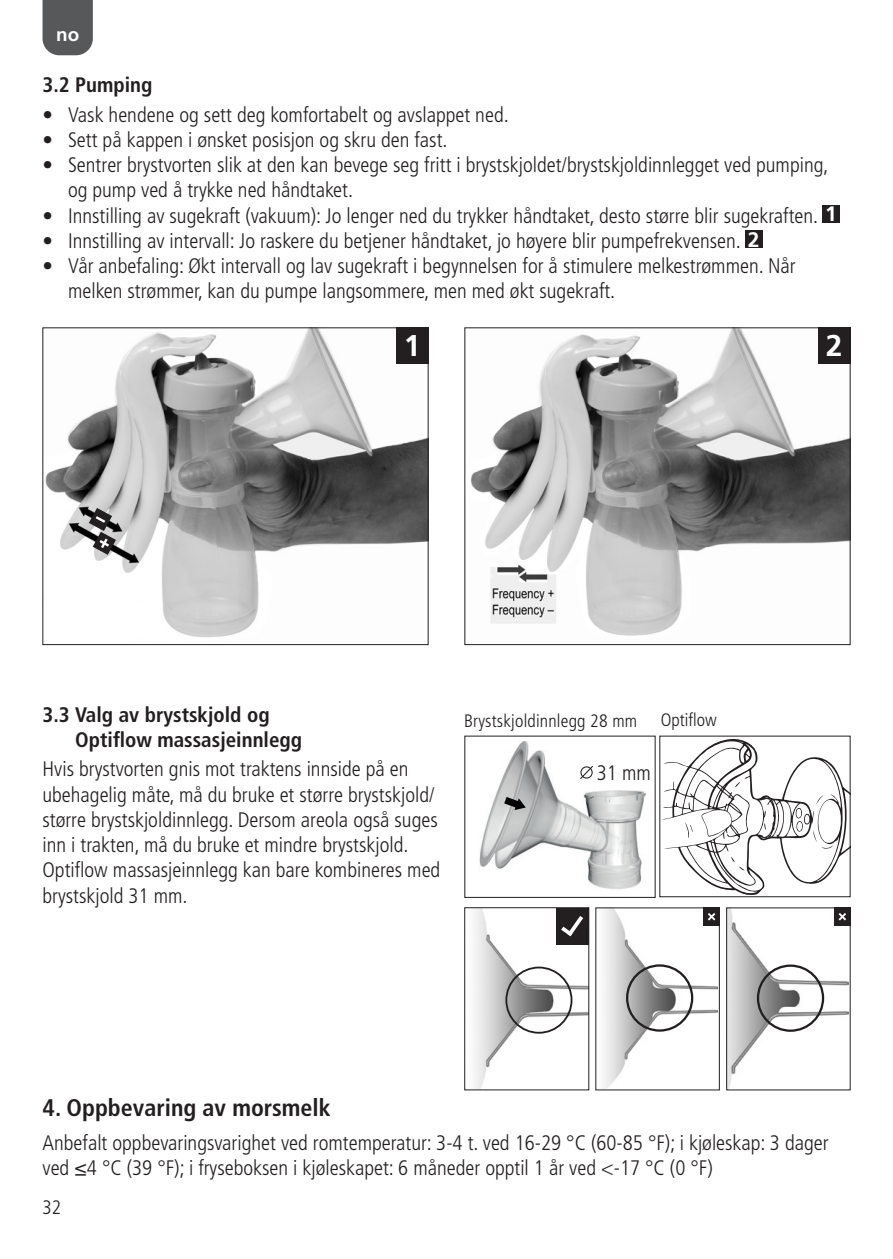
<style>
.page{position:relative;width:893px;height:1259px;background:#fff}
.page>*{position:absolute;margin:0;border:0;box-sizing:border-box;transform-origin:0 0}
.t1{font:700 30px "Frutiger LT Std";color:#fff}
.t2{font:700 condensed 24px "Frutiger LT Std";color:#231f20}
.t3{font:300 condensed 21px/25.2px "Frutiger LT Std";color:#231f20}
.t4{font:700 condensed 21px/25.2px "Frutiger LT Std";color:#231f20}
.t5{font:300 condensed 19.5px "Frutiger LT Std";color:#231f20}
.t6{font:700 18.9px "Frutiger LT Std";color:#fff}
.t7{font:300 condensed 18px "Frutiger LT Std";letter-spacing:.01em;color:#231f20}
.s1{font-weight:700;font-stretch:normal;color:#fff}
</style>
<div class="page">
<div style="left:43px;top:0;width:50px;height:55px;background:#57585a"></div>
<div style="left:822px;top:206px;width:17px;height:17px;background:#231f20"></div>
<div style="left:745px;top:231px;width:17px;height:17px;background:#231f20"></div>
<img style="left:475px;top:909px;width:112px;height:179px">
<div style="left:464px;top:907px;width:125px;height:183px;border:1px solid #231f20"></div>
<div style="left:505px;top:966px;width:67px;height:67px;border:2px solid #231f20;border-radius:50%"></div>
<div style="left:556px;top:908px;width:32px;height:36px;background:#231f20"></div>
<svg style="left:561px;top:916px;width:22px;height:20px"></svg>
<img style="left:604px;top:909px;width:113px;height:179px">
<div style="left:626px;top:964px;width:67px;height:67px;border:2px solid #231f20;border-radius:50%"></div>
<div style="left:703px;top:907px;width:17px;height:19px;background:#231f20"></div>
<svg style="left:708px;top:913px;width:7px;height:7px"></svg>
<img style="left:728px;top:909px;width:120px;height:179px">
<div style="left:726px;top:907px;width:124px;height:183px;border:1px solid #231f20"></div>
<div style="left:757px;top:964px;width:67px;height:68px;border:2px solid #231f20;border-radius:50%"></div>
<div style="left:834px;top:907px;width:16px;height:19px;background:#231f20"></div>
<svg style="left:839px;top:913px;width:7px;height:7px"></svg>
<img style="left:479px;top:740px;width:167px;height:150px">
<svg style="left:662px;top:738px;width:186px;height:157px"></svg>
<svg style="left:504px;top:797px;width:22px;height:13px"></svg>
<svg style="left:579px;top:764px;width:15px;height:16px"></svg>
<img style="left:471px;top:329px;width:377px;height:307px">
<div style="left:464px;top:327px;width:386px;height:318px;border:1px solid #231f20"></div>
<div style="left:818px;top:327px;width:32px;height:37px;background:#231f20"></div>
<img style="left:45px;top:329px;width:381px;height:309px">
<div style="left:43px;top:327px;width:385px;height:318px;border:1px solid #231f20"></div>
<div style="left:396px;top:327px;width:32px;height:37px;background:#231f20"></div>
<svg style="left:89px;top:508px;width:27px;height:47px"></svg>
<p class="t6" style="left:56px;top:24px;width:25px">no</p>
<p class="t4" style="left:43px;top:72px;width:111px">3.2 Pumping</p>
<p class="t3" style="left:43px;top:102px;width:468px">• Vask hendene og sett deg komfortabelt og avslappet ned.</p>
<p class="t3" style="left:43px;top:127px;width:407px">• Sett på kappen i ønsket posisjon og skru den fast.</p>
<p class="t3" style="left:68px;top:153px;width:762px;text-indent:-26px">• Sentrer brystvorten slik at den kan bevege seg fritt i brystskjoldet/brystskjoldinnlegget ved pumping, og pump ved å trykke ned håndtaket.</p>
<p class="t3" style="left:43px;top:203px;width:796px">• Innstilling av sugekraft (vakuum): Jo lenger ned du trykker håndtaket, desto større blir sugekraften. <span class="s1">1</span></p>
<p class="t3" style="left:43px;top:228px;width:718px">• Innstilling av intervall: Jo raskere du betjener håndtaket, jo høyere blir pumpefrekvensen. <span class="s1">2</span></p>
<p class="t3" style="left:68px;top:253px;width:729px;text-indent:-26px">• Vår anbefaling: Økt intervall og lav sugekraft i begynnelsen for å stimulere melkestrømmen. Når melken strømmer, kan du pumpe langsommere, men med økt sugekraft.</p>
<h1 class="t1" style="left:404px;top:328px;width:18px">1</h1>
<h1 class="t1" style="left:826px;top:328px;width:18px">2</h1>
<p class="t4" style="left:75px;top:702px;width:228px;text-indent:-33px">3.3 Valg av brystskjold og<br>Optiflow massasjeinnlegg</p>
<p class="t3" style="left:43px;top:757px;width:399px">Hvis brystvorten gnis mot traktens innside på en ubehagelig måte, må du bruke et større brystskjold/ større brystskjoldinnlegg. Dersom areola også suges inn i trakten, må du bruke et mindre brystskjold.<br>Optiflow massasjeinnlegg kan bare kombineres med brystskjold 31 mm.</p>
<p class="t7" style="left:464px;top:710px;width:175px">Brystskjoldinnlegg 28 mm</p>
<p class="t7" style="left:661px;top:710px;width:58px">Optiflow</p>
<p class="t3" style="left:597px;top:760px;width:56px">31 mm</p>
<p class="t2" style="left:43px;top:1093px;width:290px">4. Oppbevaring av morsmelk</p>
<p class="t3" style="left:43px;top:1130px;width:788px">Anbefalt oppbevaringsvarighet ved romtemperatur: 3-4 t. ved 16-29 °C (60-85 °F); i kjøleskap: 3 dager ved ≤4 °C (39 °F); i fryseboksen i kjøleskapet: 6 måneder opptil 1 år ved &lt;-17 °C (0 °F)</p>
<p class="t5" style="left:43px;top:1196px;width:20px">32</p>
</div>
